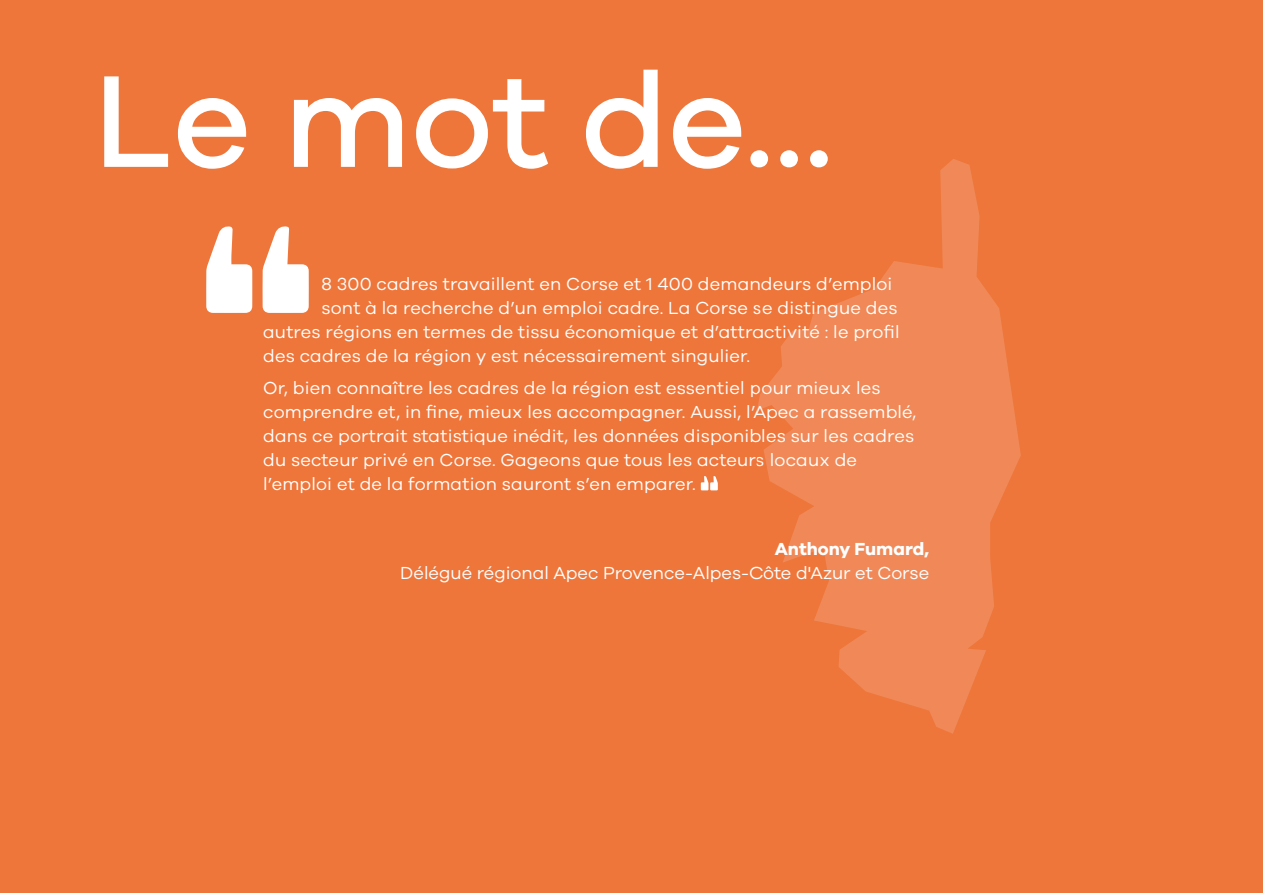
<style>
.page{position:relative;width:1263px;height:893px;background:#ee763b}
.page>*{position:absolute;margin:0;border:0;box-sizing:border-box;transform-origin:0 0}
.t1{font:500 135px "Galano Grotesque";color:#fff}
.t2{font:18px/24px "Galano Grotesque";letter-spacing:.01em;color:#fff}
.t3{font:700 18px "Galano Grotesque";color:#fff}
</style>
<div class="page">
<svg style="left:701px;top:476px;width:17px;height:14px"></svg>
<svg style="left:206px;top:226px;width:46px;height:87px"></svg>
<svg style="left:263px;top:226px;width:46px;height:87px"></svg>
<svg style="left:757px;top:159px;width:264px;height:575px;fill:#f08957"></svg>
<h1 class="t1" style="left:94px;top:40px;width:742px">Le mot de...</h1>
<p class="t2" style="left:321px;top:271px;width:572px">8 300 cadres travaillent en Corse et 1 400 demandeurs d’emploi</p>
<p class="t2" style="left:321px;top:295px;width:577px">sont à la recherche d’un emploi cadre. La Corse se distingue des</p>
<p class="t2" style="left:263px;top:319px;width:638px">autres régions en termes de tissu économique et d’attractivité : le profil</p>
<p class="t2" style="left:263px;top:343px;width:489px">des cadres de la région y est nécessairement singulier.</p>
<p class="t2" style="left:263px;top:376px;width:655px">Or, bien connaître les cadres de la région est essentiel pour mieux les comprendre et, in fine, mieux les accompagner. Aussi, l’Apec a rassemblé, dans ce portrait statistique inédit, les données disponibles sur les cadres du secteur privé en Corse. Gageons que tous les acteurs locaux de l’emploi et de la formation sauront s’en emparer.</p>
<p class="t3" style="left:775px;top:538px;width:156px">Anthony Fumard,</p>
<p class="t2" style="left:400px;top:561px;width:530px">Délégué régional Apec Provence-Alpes-Côte d'Azur et Corse</p>
</div>
